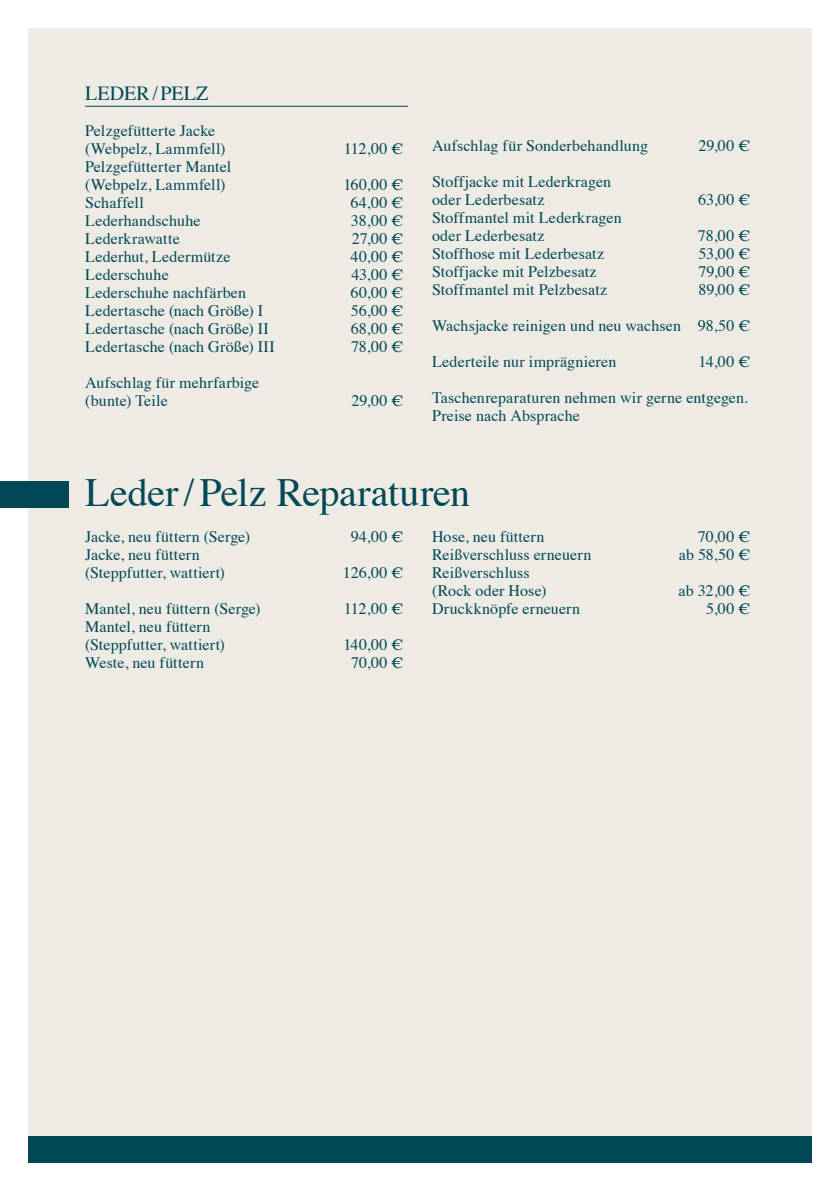
<style>
.page{position:relative;width:840px;height:1191px;background:#fff}
.page>*{position:absolute;margin:0;border:0;box-sizing:border-box;transform-origin:0 0}
.t1{font:40px "Times";letter-spacing:-.005em;color:#004855}
.t2{font:20px "Times";letter-spacing:.01em;color:#004855}
.t3{font:16px/18px "Times";letter-spacing:.01em;color:#004855}
</style>
<div class="page">
<div style="left:28px;top:28px;width:783px;height:1134px;background:#eeebe5"></div>
<div style="left:28px;top:1136px;width:783px;height:26px;background:#004855"></div>
<div style="left:0;top:481px;width:68px;height:26px;background:#004855"></div>
<hr style="left:85px;top:106px;width:323px;height:1px;background:#004855">
<p class="t2" style="left:85px;top:75px;width:125px">LEDER/PELZ</p>
<p class="t3" style="left:85px;top:120px;width:142px">Pelzgefütterte Jacke (Webpelz, Lammfell)</p>
<p class="t3" style="left:85px;top:156px;width:148px">Pelzgefütterter Mantel (Webpelz, Lammfell)</p>
<p class="t3" style="left:343px;top:138px;width:61px">112,00 €</p>
<p class="t3" style="left:343px;top:174px;width:62px">160,00 €</p>
<p class="t3" style="left:85px;top:192px;width:60px">Schaffell</p>
<p class="t3" style="left:350px;top:192px;width:54px">64,00 €</p>
<p class="t3" style="left:85px;top:210px;width:117px">Lederhandschuhe</p>
<p class="t3" style="left:351px;top:210px;width:54px">38,00 €</p>
<p class="t3" style="left:85px;top:228px;width:96px">Lederkrawatte</p>
<p class="t3" style="left:352px;top:228px;width:53px">27,00 €</p>
<p class="t3" style="left:85px;top:246px;width:147px">Lederhut, Ledermütze</p>
<p class="t3" style="left:350px;top:246px;width:54px">40,00 €</p>
<p class="t3" style="left:85px;top:264px;width:85px">Lederschuhe</p>
<p class="t3" style="left:351px;top:264px;width:53px">43,00 €</p>
<p class="t3" style="left:85px;top:282px;width:162px">Lederschuhe nachfärben</p>
<p class="t3" style="left:350px;top:282px;width:54px">60,00 €</p>
<p class="t3" style="left:85px;top:300px;width:179px">Ledertasche (nach Größe) I</p>
<p class="t3" style="left:350px;top:300px;width:54px">56,00 €</p>
<p class="t3" style="left:85px;top:318px;width:185px">Ledertasche (nach Größe) II</p>
<p class="t3" style="left:350px;top:318px;width:54px">68,00 €</p>
<p class="t3" style="left:85px;top:336px;width:191px">Ledertasche (nach Größe) III</p>
<p class="t3" style="left:351px;top:336px;width:54px">78,00 €</p>
<p class="t3" style="left:85px;top:372px;width:175px">Aufschlag für mehrfarbige (bunte) Teile</p>
<p class="t3" style="left:351px;top:390px;width:53px">29,00 €</p>
<p class="t3" style="left:432px;top:135px;width:217px">Aufschlag für Sonderbehandlung</p>
<p class="t3" style="left:698px;top:135px;width:53px">29,00 €</p>
<p class="t3" style="left:432px;top:171px;width:180px">Stoffjacke mit Lederkragen oder Lederbesatz</p>
<p class="t3" style="left:697px;top:189px;width:54px">63,00 €</p>
<p class="t3" style="left:432px;top:207px;width:191px">Stoffmantel mit Lederkragen oder Lederbesatz</p>
<p class="t3" style="left:697px;top:225px;width:54px">78,00 €</p>
<p class="t3" style="left:432px;top:243px;width:173px">Stoffhose mit Lederbesatz</p>
<p class="t3" style="left:698px;top:243px;width:53px">53,00 €</p>
<p class="t3" style="left:432px;top:261px;width:166px">Stoffjacke mit Pelzbesatz</p>
<p class="t3" style="left:698px;top:261px;width:53px">79,00 €</p>
<p class="t3" style="left:432px;top:279px;width:177px">Stoffmantel mit Pelzbesatz</p>
<p class="t3" style="left:698px;top:279px;width:53px">89,00 €</p>
<p class="t3" style="left:432px;top:315px;width:319px">Wachsjacke reinigen und neu wachsen 98,50 €</p>
<p class="t3" style="left:432px;top:351px;width:186px">Lederteile nur imprägnieren</p>
<p class="t3" style="left:698px;top:351px;width:53px">14,00 €</p>
<p class="t3" style="left:432px;top:387px;width:317px">Taschenreparaturen nehmen wir gerne entgegen.<br>Preise nach Absprache</p>
<h1 class="t1" style="left:85px;top:455px;width:386px">Leder/Pelz Reparaturen</h1>
<p class="t3" style="left:85px;top:526px;width:166px">Jacke, neu füttern (Serge)</p>
<p class="t3" style="left:350px;top:526px;width:54px">94,00 €</p>
<p class="t3" style="left:85px;top:544px;width:141px">Jacke, neu füttern (Steppfutter, wattiert)</p>
<p class="t3" style="left:432px;top:526px;width:114px">Hose, neu füttern</p>
<p class="t3" style="left:697px;top:526px;width:54px">70,00 €</p>
<p class="t3" style="left:432px;top:544px;width:161px">Reißverschluss erneuern</p>
<p class="t3" style="left:678px;top:544px;width:73px">ab 58,50 €</p>
<p class="t3" style="left:432px;top:562px;width:116px">Reißverschluss (Rock oder Hose)</p>
<p class="t3" style="left:343px;top:562px;width:62px">126,00 €</p>
<p class="t3" style="left:678px;top:580px;width:73px">ab 32,00 €</p>
<p class="t3" style="left:85px;top:598px;width:177px">Mantel, neu füttern (Serge)</p>
<p class="t3" style="left:343px;top:598px;width:61px">112,00 €</p>
<p class="t3" style="left:85px;top:616px;width:141px">Mantel, neu füttern (Steppfutter, wattiert)</p>
<p class="t3" style="left:343px;top:634px;width:62px">140,00 €</p>
<p class="t3" style="left:85px;top:652px;width:120px">Weste, neu füttern</p>
<p class="t3" style="left:351px;top:652px;width:54px">70,00 €</p>
<p class="t3" style="left:432px;top:598px;width:150px">Druckknöpfe erneuern</p>
<p class="t3" style="left:705px;top:598px;width:46px">5,00 €</p>
</div>
